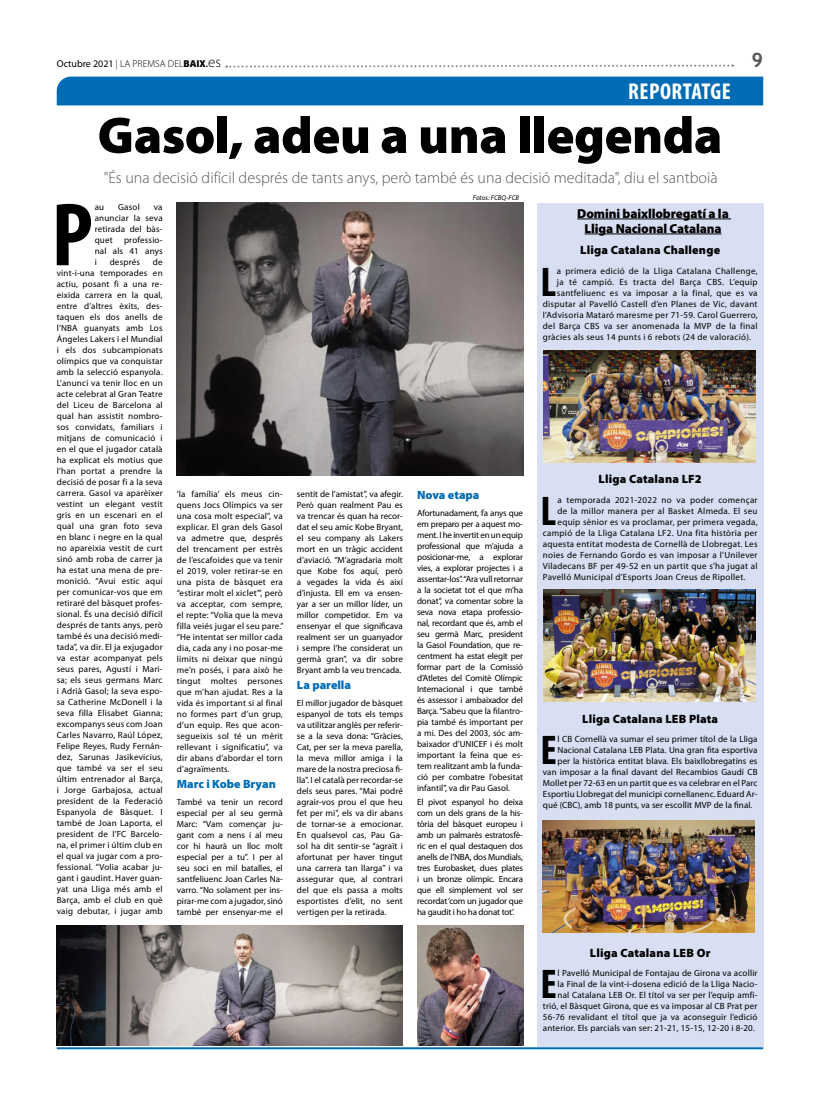
<style>
.page{position:relative;width:820px;height:1106px;background:#fff}
.page>*{position:absolute;margin:0;border:0;box-sizing:border-box;transform-origin:0 0}
.t1{font:700 condensed 90.6px "Myriad Pro";color:#000}
.t2{font:900 52px "Myriad Pro";letter-spacing:-.01em;color:#000}
.t3{font:700 condensed 41.6px "Myriad Pro";color:#000}
.t4{font:700 condensed 23px "Myriad Pro";letter-spacing:.02em;color:#fff}
.t5{font:700 20px "Trebuchet MS";color:#575756}
.t6{font:300 16px "Myriad Pro";color:#575756}
.t7{font:900 13px/15px "Myriad Pro";letter-spacing:-.01em;color:#000;text-align:center}
.t8{font:900 12px "Myriad Pro";letter-spacing:.015em;color:#000}
.t9{font:900 12px "Myriad Pro";color:#006cb5}
.t10{font:300 10px "Myriad Pro";color:#000}
.t11{font:9px/11px "Myriad Pro";letter-spacing:.02em;color:#000;text-align:justify}
.t12{font:italic 7px "Myriad Pro";color:#000}
.s1{font-weight:400}
.s2{font-weight:900}
.s3{font-weight:600}
.s4{font-size:15px}
</style>
<div class="page">
<svg style="left:226px;top:64px;width:507px;height:4px"></svg>
<div style="left:57px;top:77px;width:706px;height:28px;background:#006cb5"></div>
<img style="left:177px;top:203px;width:346px;height:273px">
<div style="left:537px;top:204px;width:226px;height:843px;background:#d8dff2"></div>
<hr style="left:577px;top:219px;width:153px;height:1px;background:#000">
<hr style="left:584px;top:234px;width:137px;height:1px;background:#000">
<img style="left:57px;top:926px;width:346px;height:119px">
<img style="left:417px;top:926px;width:106px;height:119px">
<img style="left:543px;top:351px;width:212px;height:112px">
<img style="left:543px;top:590px;width:212px;height:111px">
<img style="left:542px;top:820px;width:212px;height:112px">
<hr style="left:57px;top:1047px;width:706px;height:2px;background:#006cb5">
<p class="t10" style="left:57px;top:58px;width:166px"><span class="s1">Octubre 2021</span> | LA PREMSA DEL<span class="s2">BAIX</span><span class="s3">.</span><span class="s4">es</span></p>
<h3 class="t5" style="left:751px;top:47px;width:13px">9</h3>
<h3 class="t4" style="left:628px;top:79px;width:104px">REPORTATGE</h3>
<h2 class="t2" style="left:97px;top:101px;width:626px">Gasol, adeu a una llegenda</h2>
<h3 class="t6" style="left:104px;top:168px;width:615px">"És una decisió difícil després de tants anys, però també és una decisió meditada", diu el santboià</h3>
<p class="t12" style="left:472px;top:193px;width:48px">Fotos: FCBQ-FCB</p>
<h1 class="t1" style="left:51px;top:185px;width:43px">P</h1>
<p class="t11" style="left:95px;top:201px;width:11px">au</p>
<p class="t11" style="left:118px;top:201px;width:23px">Gasol</p>
<p class="t11" style="left:95px;top:201px;width:69px;text-indent:59px">va anunciar la seva retirada del bàs&shy;quet professio&shy;nal als 41 anys i</p>
<p class="t11" style="left:57px;top:256px;width:107px;text-indent:96px">de vint-i-una temporades en actiu, posant fi a una re&shy;eixida carrera en la qual, entre d’altres èxits, des&shy;taquen els dos anells de l’NBA guanyats amb Los Ángeles Lakers i el Mundial i els dos subcampionats olímpics que va conquistar amb la selecció espanyola.<br>L’anunci va tenir lloc en un acte celebrat al Gran Teatre del Liceu de Barcelona al qual han assistit nombro&shy;sos convidats, familiars i mitjans de comunicació i en el que el jugador català ha explicat els motius que l’han portat a prendre la decisió de posar fi a la seva carrera. Gasol va aparèixer vestint un elegant vestit gris en un escenari en el qual una gran foto seva en blanc i negre en la qual no apareixia vestit de curt sinó amb roba de carrer ja ha estat una mena de pre&shy;monició. “Avui estic aquí per comunicar-vos que em retiraré del bàsquet profes&shy;sional. És una decisió difícil després de tants anys, però també és una decisió medi&shy;tada”, va dir. El ja exjugador va estar acompanyat pels seus pares, Agustí i Mari&shy;sa; els seus germans Marc i Adrià Gasol; la seva espo&shy;sa Catherine McDonell i la seva filla Elisabet Gianna; excompanys seus com Joan Carles Navarro, Raúl López, Felipe Reyes, Rudy Fernán&shy;dez, Sarunas Jasikevicius, que també va ser el seu últim entrenador al Barça, i Jorge Garbajosa, actual president de la Federació Espanyola de Bàsquet. I també de Joan Laporta, el president de l’FC Barcelo&shy;na, el primer i últim club en el qual va jugar com a pro&shy;fessional. “Volia acabar ju&shy;gant i gaudint. Haver guan&shy;yat una Lliga més amb el Barça, amb el club en què vaig debutar, i jugar amb</p>
<p class="t11" style="left:110px;top:256px;width:32px">després</p>
<p class="t11" style="left:177px;top:488px;width:108px">‘la família’ els meus cin&shy;quens Jocs Olímpics va ser una cosa molt especial”, va explicar. El gran dels Gasol va admetre que, després del trencament per estrès de l’escafoides que va tenir el 2019, voler retirar-se en una pista de bàsquet era “estirar molt el xiclet”’, però va acceptar, com sempre, el repte: “Volia que la meva filla veiés jugar el seu pare.” “He intentat ser millor cada dia, cada any i no posar-me límits ni deixar que ningú me’n posés, i para això he tingut moltes persones que m’han ajudat. Res a la vida és important si al final no formes part d’un grup, d’un equip. Res que acon&shy;segueixis sol té un mèrit rellevant i significatiu”, va dir abans d’abordar el torn d’agraïments.</p>
<h3 class="t9" style="left:177px;top:776px;width:100px">Marc i Kobe Bryan</h3>
<p class="t11" style="left:177px;top:796px;width:107px">També va tenir un record especial per al seu germà Marc: “Vam començar ju&shy;gant com a nens i al meu cor hi haurà un lloc molt especial per a tu”. I per al seu soci en mil batalles, el santfeliuenc Joan Carles Na&shy;varro. “No solament per ins&shy;pirar-me com a jugador, sinó també per ensenyar-me el</p>
<p class="t11" style="left:297px;top:488px;width:107px">sentit de l’amistat”, va afegir.<br>Però quan realment Pau es va trencar és quan ha recor&shy;dat el seu amic Kobe Bryant, el seu company als Lakers mort en un tràgic accident d’aviació. “M’agradaria molt que Kobe fos aquí, però a vegades la vida és així d’injusta. Ell em va ensen&shy;yar a ser un millor líder, un millor competidor. Em va ensenyar el que significava realment ser un guanyador i sempre l’he considerat un germà gran”, va dir sobre Bryant amb la veu trencada.</p>
<h3 class="t9" style="left:297px;top:677px;width:56px">La parella</h3>
<p class="t11" style="left:297px;top:697px;width:107px">El millor jugador de bàsquet espanyol de tots els temps va utilitzar anglès per referir&shy;se a la seva dona: “Gràcies, Cat, per ser la meva parella, la meva millor amiga i la mare de la nostra preciosa fi&shy;lla”. I el català per recordar-se dels seus pares. “Mai podré agrair-vos prou el que heu fet per mi”, els va dir abans de tornar-se a emocionar.<br>En qualsevol cas, Pau Ga&shy;sol ha dit sentir-se “agraït i afortunat per haver tingut una carrera tan llarga” i va assegurar que, al contrari del que els passa a molts esportistes d’elit, no sent vertigen per la retirada.</p>
<h3 class="t9" style="left:417px;top:487px;width:64px">Nova etapa</h3>
<p class="t11" style="left:417px;top:507px;width:107px">Afortunadament, fa anys que em preparo per a aquest mo&shy;ment. I he invertit en un equip professional que m’ajuda a posicionar-me, a explorar vies, a explorar projectes i a assentar-los”. “Ara vull retornar a la societat tot el que m’ha donat”, va comentar sobre la seva nova etapa professio&shy;nal, recordant que és, amb el seu germà Marc, president la Gasol Foundation, que re&shy;centment ha estat elegit per formar part de la Comissió d’Atletes del Comitè Olímpic Internacional i que també és assessor i ambaixador del Barça. “Sabeu que la filantro&shy;pia també és important per a mi. Des del 2003, sóc am&shy;baixador d’UNICEF i és molt important la feina que es&shy;tem realitzant amb la funda&shy;ció per combatre l’obesitat infantil”, va dir Pau Gasol.</p>
<p class="t11" style="left:417px;top:796px;width:107px">El pivot espanyol ho deixa com un dels grans de la his&shy;tòria del bàsquet europeu i amb un palmarès estratosfè&shy;ric en el qual destaquen dos anells de l’NBA, dos Mundials, tres Eurobasket, dues plates i un bronze olímpic. Encara que ell simplement vol ser recordat ‘com un jugador que ha gaudit i ho ha donat tot’.</p>
<h3 class="t7" style="left:577px;top:205px;width:153px">Domini baixllobregatí a la<br>Lliga Nacional Catalana</h3>
<h3 class="t8" style="left:580px;top:242px;width:141px">Lliga Catalana Challenge</h3>
<h3 class="t3" style="left:540px;top:259px;width:17px">L</h3>
<p class="t11" style="left:556px;top:265px;width:202px">a primera edició de la Lliga Catalana Challenge,</p>
<p class="t11" style="left:556px;top:276px;width:202px">ja té campió. Es tracta del Barça CBS. L’equip</p>
<p class="t11" style="left:556px;top:287px;width:202px">santfeliuenc es va imposar a la final, que es va</p>
<p class="t11" style="left:542px;top:298px;width:216px">disputar al Pavelló Castell d’en Planes de Vic, davant</p>
<p class="t11" style="left:542px;top:309px;width:216px">l’Advisoria Mataró maresme per 71-59. Carol Guerrero,</p>
<p class="t11" style="left:542px;top:320px;width:216px">del Barça CBS va ser anomenada la MVP de la final</p>
<p class="t11" style="left:542px;top:331px;width:209px">gràcies als seus 14 punts i 6 rebots (24 de valoració).</p>
<h3 class="t8" style="left:598px;top:471px;width:105px">Lliga Catalana LF2</h3>
<h3 class="t3" style="left:540px;top:488px;width:17px">L</h3>
<p class="t11" style="left:557px;top:494px;width:201px">a temporada 2021-2022 no va poder començar</p>
<p class="t11" style="left:557px;top:505px;width:201px">de la millor manera per al Basket Almeda. El seu</p>
<p class="t11" style="left:557px;top:516px;width:201px">equip sènior es va proclamar, per primera vegada,</p>
<p class="t11" style="left:542px;top:527px;width:216px">campió de la Lliga Catalana LF2. Una fita història per</p>
<p class="t11" style="left:542px;top:538px;width:216px">aquesta entitat modesta de Cornellà de Llobregat. Les</p>
<p class="t11" style="left:542px;top:549px;width:216px">noies de Fernando Gordo es van imposar a l’Unilever</p>
<p class="t11" style="left:542px;top:560px;width:216px">Viladecans BF per 49-52 en un partit que s’ha jugat al</p>
<p class="t11" style="left:542px;top:571px;width:204px">Pavelló Municipal d’Esports Joan Creus de Ripollet.</p>
<h3 class="t8" style="left:582px;top:710px;width:137px">Lliga Catalana LEB Plata</h3>
<h3 class="t3" style="left:540px;top:727px;width:18px">E</h3>
<p class="t11" style="left:557px;top:733px;width:201px">l CB Cornellà va sumar el seu primer títol de la Lliga</p>
<p class="t11" style="left:557px;top:744px;width:201px">Nacional Catalana LEB Plata. Una gran fita esportiva</p>
<p class="t11" style="left:557px;top:755px;width:201px">per la històrica entitat blava. Els baixllobregatins es</p>
<p class="t11" style="left:542px;top:766px;width:216px">van imposar a la final davant del Recambios Gaudí CB</p>
<p class="t11" style="left:542px;top:777px;width:216px">Mollet per 72-63 en un partit que es va celebrar en el Parc</p>
<p class="t11" style="left:542px;top:788px;width:216px">Esportiu Llobregat del municipi cornellanenc. Eduard Ar-</p>
<p class="t11" style="left:542px;top:799px;width:211px">qué (CBC), amb 18 punts, va ser escollit MVP de la final.</p>
<h3 class="t8" style="left:589px;top:944px;width:122px">Lliga Catalana LEB Or</h3>
<p class="t11" style="left:542px;top:967px;width:216px;text-align:right">l Pavelló Municipal de Fontajau de Girona va acollir<br>la Final de la vint-i-dosena edició de la Lliga Nacio-<br>nal Catalana LEB Or. El títol va ser per l’equip amfi&shy;trió, el Bàsquet Girona, que es va imposar al CB Prat per 56-76 revalidant el títol que ja va aconseguir l’edició anterior. Els parcials van ser: 21-21, 15-15, 12-20 i 8-20.</p>
<h3 class="t3" style="left:540px;top:961px;width:18px">E</h3>
</div>
